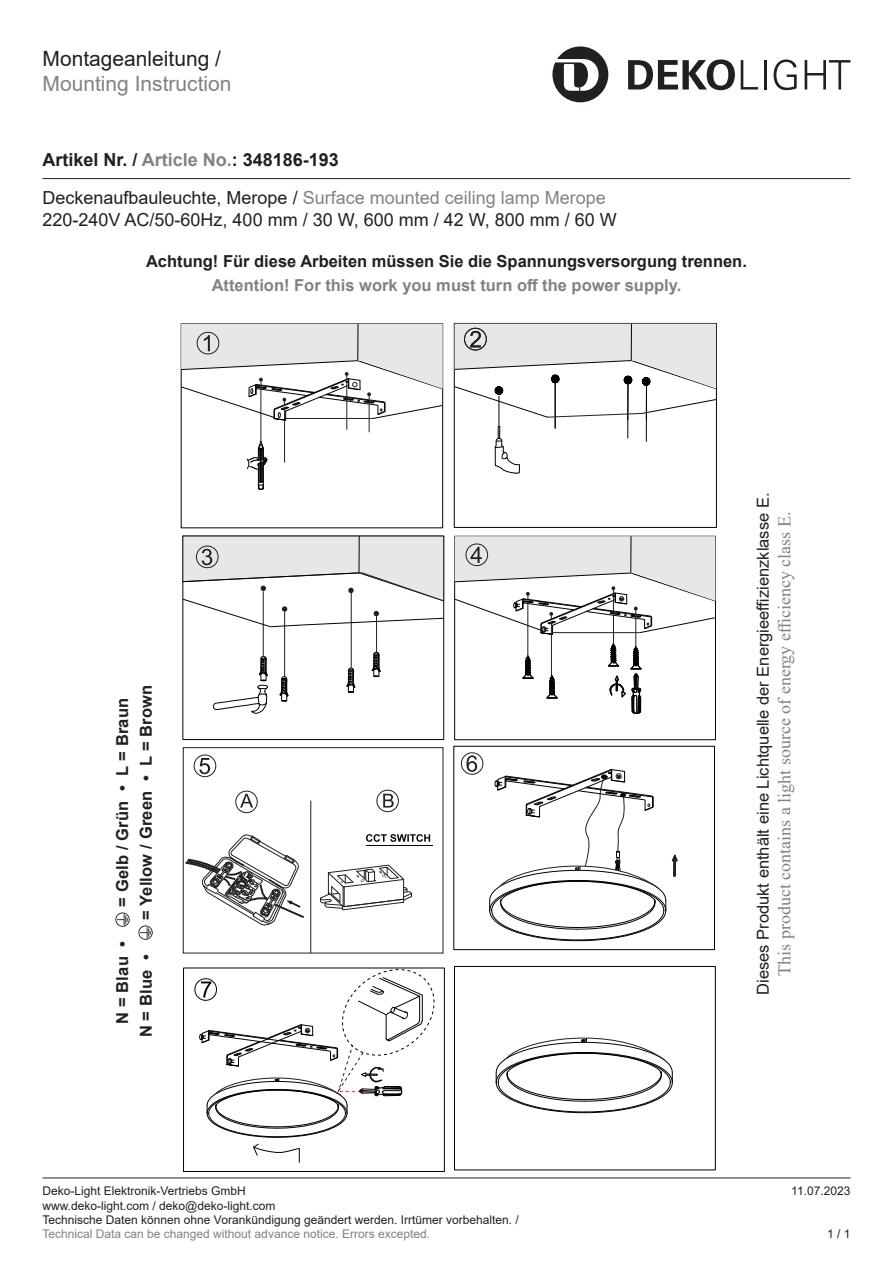
<style>
.page{position:relative;width:893px;height:1263px;background:#fff}
.page>*{position:absolute;margin:0;border:0;box-sizing:border-box;transform-origin:0 0}
.t1{font:21px "Arial";color:#808285}
.t2{font:21px "Arial";color:#231f20}
.t3{font:18px/38.5px "Arial";color:#808285}
.t4{font:18px "Times New Roman";color:#808285}
.t5{font:18px "Arial";color:#231f20}
.t6{font:700 16.5px "Arial";color:#231f20}
.t7{font:16.5px "Arial";color:#231f20}
.t8{font:700 16.5px "Arial";color:#808285}
.t9{font:12px/14.4px "Arial";color:#231f20}
.t10{font:12px "Arial";color:#808285}
.s1{font-weight:700;color:#231f20}
.s2{font-weight:700}
.s3{color:#231f20}
</style>
<div class="page">
<svg style="left:247px;top:441px;width:20px;height:49px"></svg>
<hr style="left:347px;top:382px;width:1px;height:48px;background:#231f20">
<hr style="left:369px;top:402px;width:1px;height:30px;background:#231f20">
<hr style="left:261px;top:387px;width:1px;height:55px;background:#231f20">
<hr style="left:284px;top:408px;width:1px;height:55px;background:#231f20">
<svg style="left:181px;top:324px;width:262px;height:96px"></svg>
<svg style="left:454px;top:324px;width:263px;height:149px"></svg>
<svg style="left:496px;top:1038px;width:177px;height:75px"></svg>
<svg style="left:489px;top:769px;width:189px;height:172px"></svg>
<div style="left:235px;top:791px;width:23px;height:22px;border:1px solid #231f20;border-radius:50%"></div>
<div style="left:376px;top:790px;width:23px;height:22px;border:1px solid #231f20;border-radius:50%"></div>
<div style="left:195px;top:978px;width:22px;height:22px;border:1px solid #080303;border-radius:50%"></div>
<svg style="left:199px;top:967px;width:241px;height:196px"></svg>
<div style="left:454px;top:746px;width:261px;height:204px;border:1px solid #030303"></div>
<svg style="left:185px;top:834px;width:119px;height:92px"></svg>
<hr style="left:366px;top:846px;width:66px;height:1px;background:#080303">
<svg style="left:366px;top:834px;width:64px;height:8px"></svg>
<svg style="left:320px;top:865px;width:92px;height:45px"></svg>
<hr style="left:310px;top:801px;width:1px;height:152px;background:#231f20">
<svg style="left:240px;top:794px;width:13px;height:13px"></svg>
<svg style="left:383px;top:794px;width:11px;height:13px"></svg>
<div style="left:183px;top:747px;width:260px;height:206px;border:1px solid #231f20"></div>
<hr style="left:613px;top:596px;width:1px;height:48px;background:#231f20">
<hr style="left:635px;top:616px;width:1px;height:30px;background:#231f20">
<hr style="left:528px;top:601px;width:1px;height:55px;background:#231f20">
<hr style="left:551px;top:622px;width:1px;height:55px;background:#231f20">
<svg style="left:522px;top:655px;width:12px;height:24px"></svg>
<svg style="left:608px;top:643px;width:34px;height:70px"></svg>
<svg style="left:213px;top:656px;width:55px;height:58px"></svg>
<hr style="left:284px;top:612px;width:1px;height:65px;background:#231f20">
<hr style="left:263px;top:591px;width:1px;height:66px;background:#231f20">
<hr style="left:376px;top:615px;width:1px;height:38px;background:#231f20">
<hr style="left:351px;top:593px;width:1px;height:75px;background:#231f20">
<svg style="left:279px;top:676px;width:10px;height:25px"></svg>
<svg style="left:371px;top:652px;width:10px;height:25px"></svg>
<svg style="left:346px;top:668px;width:10px;height:25px"></svg>
<svg style="left:547px;top:675px;width:11px;height:23px"></svg>
<div style="left:454px;top:966px;width:261px;height:204px;border:1px solid #030303"></div>
<div style="left:194px;top:755px;width:22px;height:22px;border:1px solid #231f20;border-radius:50%"></div>
<svg style="left:199px;top:758px;width:11px;height:16px"></svg>
<div style="left:461px;top:752px;width:22px;height:23px;border:1px solid #231f20;border-radius:50%"></div>
<svg style="left:466px;top:755px;width:11px;height:17px"></svg>
<svg style="left:182px;top:536px;width:262px;height:91px"></svg>
<svg style="left:454px;top:536px;width:262px;height:99px"></svg>
<hr style="left:43px;top:178px;width:807px;height:1px;background:#231f20">
<svg style="left:552px;top:46px;width:56px;height:56px"></svg>
<svg style="left:628px;top:59px;width:107px;height:31px"></svg>
<svg style="left:741px;top:60px;width:17px;height:30px"></svg>
<hr style="left:764px;top:60px;width:2px;height:30px;background:#231f20">
<svg style="left:774px;top:59px;width:23px;height:31px"></svg>
<svg style="left:805px;top:60px;width:45px;height:30px"></svg>
<hr style="left:43px;top:1177px;width:807px;height:1px;background:#231f20">
<img style="left:115px;top:912px;width:15px;height:14px">
<img style="left:138px;top:925px;width:15px;height:15px">
<h1 class="t2" style="left:43px;top:44px;width:180px">Montageanleitung /</h1>
<h1 class="t1" style="left:43px;top:69px;width:191px">Mounting Instruction</h1>
<h2 class="t3" style="left:43px;top:140px;width:565px"><span class="s1">Artikel Nr. /</span> <span class="s2">Article No.</span><span class="s1">: 348186-193<br></span><span class="s3">Deckenaufbauleuchte, Merope /</span> Surface mounted ceiling lamp Merope</h2>
<h2 class="t5" style="left:43px;top:207px;width:576px">220-240V AC/50-60Hz, 400 mm / 30 W, 600 mm / 42 W, 800 mm / 60 W</h2>
<h3 class="t6" style="left:146px;top:250px;width:602px">Achtung! Für diese Arbeiten müssen Sie die Spannungsversorgung trennen.</h3>
<h3 class="t8" style="left:212px;top:274px;width:471px">Attention! For this work you must turn off the power supply.</h3>
<h3 class="t6" style="left:111px;top:907px;width:210px;rotate:-90deg">= Gelb / Grün • L = Braun</h3>
<h3 class="t6" style="left:111px;top:1024px;width:85px;rotate:-90deg">N = Blau •</h3>
<h3 class="t6" style="left:134px;top:920px;width:237px;rotate:-90deg">= Yellow / Green • L = Brown</h3>
<h3 class="t6" style="left:134px;top:1037px;width:85px;rotate:-90deg">N = Blue •</h3>
<h3 class="t7" style="left:752px;top:995px;width:504px;rotate:-90deg">Dieses Produkt enthält eine Lichtquelle der Energieeffizienzklasse E.</h3>
<h2 class="t4" style="left:772px;top:976px;width:466px;rotate:-90deg">This product contains a light source of energy efficiency class E.</h2>
<p class="t9" style="left:43px;top:1184px;width:205px">Deko-Light Elektronik-Vertriebs GmbH</p>
<p class="t9" style="left:791px;top:1184px;width:61px">11.07.2023</p>
<p class="t9" style="left:43px;top:1198px;width:478px">www.deko-light.com / deko@deko-light.com<br>Technische Daten können ohne Vorankündigung geändert werden. Irrtümer vorbehalten. /</p>
<p class="t10" style="left:43px;top:1226px;width:389px">Technical Data can be changed without advance notice. Errors excepted.</p>
<p class="t9" style="left:827px;top:1227px;width:25px">1 / 1</p>
</div>
